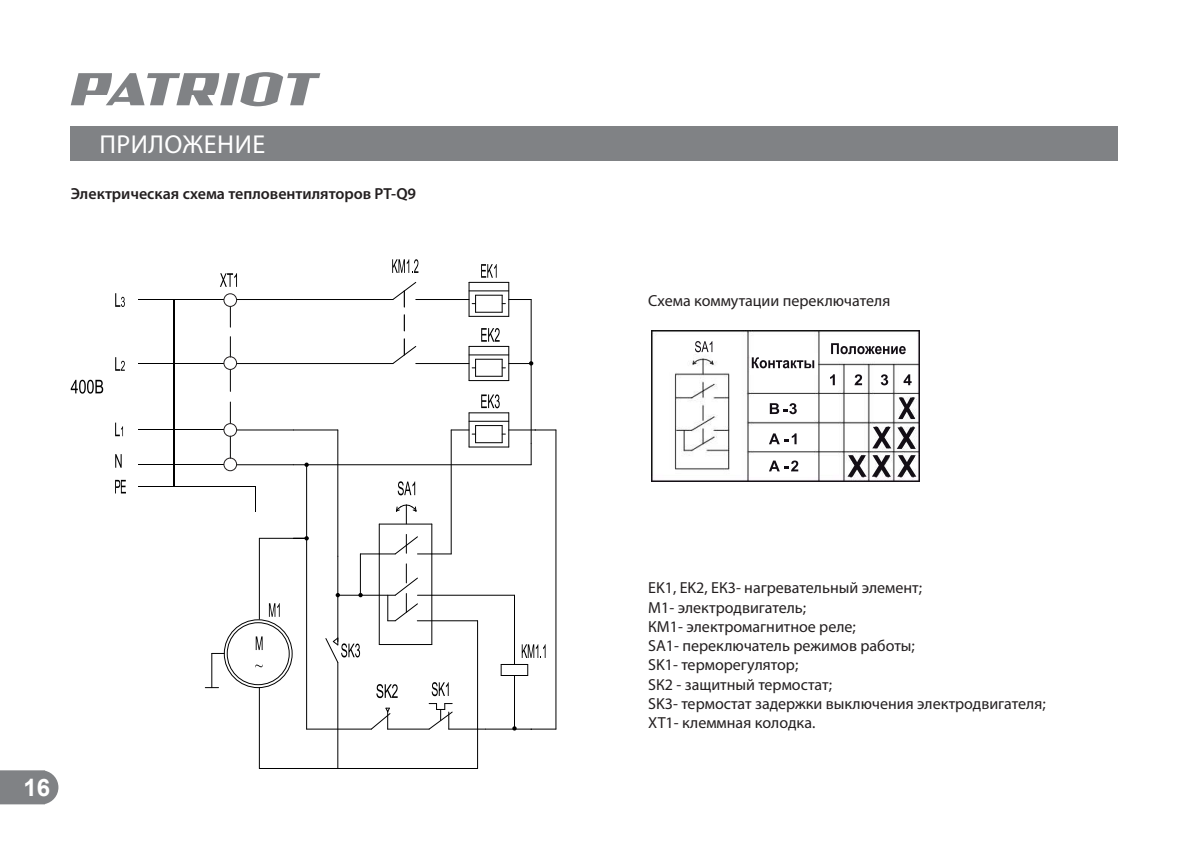
<style>
.page{position:relative;width:1190px;height:842px;background:#fff}
.page>*{position:absolute;margin:0;border:0;box-sizing:border-box;transform-origin:0 0}
.t1{font:26px "Myriad Pro";letter-spacing:.02em;color:#fff}
.t2{font:700 24px "Arial";color:#fff}
.t3{font:16px/19.2px "Myriad Pro";color:#231f20}
.t4{font:600 16px "Myriad Pro";color:#231f20}
</style>
<div class="page">
<svg style="left:0;top:770px;width:58px;height:34px;background:#888a8c"></svg>
<div style="left:71px;top:126px;width:1046px;height:34px;background:#808285"></div>
<svg style="left:71px;top:72px;width:249px;height:34px"></svg>
<svg style="left:115px;top:293px;width:10px;height:14px"></svg>
<svg style="left:115px;top:357px;width:10px;height:14px"></svg>
<svg style="left:71px;top:380px;width:32px;height:13px"></svg>
<svg style="left:115px;top:422px;width:8px;height:14px"></svg>
<svg style="left:115px;top:454px;width:7px;height:13px"></svg>
<svg style="left:115px;top:480px;width:11px;height:13px"></svg>
<hr style="left:415px;top:363px;width:54px;height:1px;background:#000">
<hr style="left:469px;top:380px;width:39px;height:1px;background:#000">
<hr style="left:508px;top:346px;width:1px;height:34px;background:#000">
<hr style="left:469px;top:346px;width:39px;height:1px;background:#000">
<hr style="left:468px;top:346px;width:1px;height:34px;background:#000">
<hr style="left:469px;top:354px;width:39px;height:1px;background:#000">
<hr style="left:415px;top:299px;width:54px;height:1px;background:#000">
<hr style="left:469px;top:316px;width:39px;height:1px;background:#000">
<hr style="left:508px;top:282px;width:1px;height:34px;background:#000">
<hr style="left:469px;top:282px;width:39px;height:1px;background:#000">
<hr style="left:468px;top:282px;width:1px;height:34px;background:#000">
<hr style="left:469px;top:290px;width:39px;height:1px;background:#000">
<svg style="left:472px;top:295px;width:58px;height:18px"></svg>
<hr style="left:530px;top:299px;width:1px;height:144px;background:#000">
<svg style="left:393px;top:339px;width:24px;height:25px"></svg>
<svg style="left:403px;top:315px;width:2px;height:16px"></svg>
<svg style="left:393px;top:282px;width:24px;height:25px"></svg>
<hr style="left:259px;top:538px;width:1px;height:81px;background:#000">
<hr style="left:259px;top:687px;width:1px;height:81px;background:#000">
<svg style="left:212px;top:653px;width:12px;height:1px"></svg>
<hr style="left:211px;top:653px;width:1px;height:34px;background:#000">
<svg style="left:205px;top:687px;width:13px;height:1px"></svg>
<hr style="left:259px;top:538px;width:49px;height:1px;background:#000">
<hr style="left:306px;top:465px;width:1px;height:264px;background:#000">
<hr style="left:306px;top:728px;width:65px;height:1px;background:#000">
<hr style="left:387px;top:728px;width:42px;height:1px;background:#000">
<svg style="left:428px;top:703px;width:25px;height:27px"></svg>
<hr style="left:448px;top:728px;width:37px;height:1px;background:#000">
<hr style="left:337px;top:430px;width:1px;height:126px;background:#000">
<hr style="left:451px;top:430px;width:1px;height:124px;background:#000">
<hr style="left:293px;top:768px;width:184px;height:1px;background:#000">
<hr style="left:259px;top:768px;width:49px;height:1px;background:#000">
<hr style="left:337px;top:556px;width:1px;height:85px;background:#000">
<hr style="left:337px;top:662px;width:1px;height:106px;background:#000">
<hr style="left:306px;top:464px;width:225px;height:1px;background:#000">
<hr style="left:555px;top:430px;width:1px;height:299px;background:#000">
<svg style="left:531px;top:728px;width:25px;height:1px"></svg>
<hr style="left:485px;top:728px;width:46px;height:1px;background:#000">
<hr style="left:293px;top:299px;width:100px;height:1px;background:#000">
<hr style="left:293px;top:363px;width:100px;height:1px;background:#000">
<hr style="left:508px;top:413px;width:1px;height:34px;background:#000">
<hr style="left:469px;top:412px;width:39px;height:1px;background:#000">
<hr style="left:468px;top:413px;width:1px;height:34px;background:#000">
<hr style="left:469px;top:421px;width:39px;height:1px;background:#000">
<svg style="left:451px;top:425px;width:105px;height:40px"></svg>
<hr style="left:338px;top:595px;width:57px;height:1px;background:#000">
<hr style="left:360px;top:554px;width:1px;height:41px;background:#000">
<hr style="left:293px;top:429px;width:45px;height:1px;background:#000">
<hr style="left:236px;top:363px;width:57px;height:1px;background:#000">
<hr style="left:236px;top:299px;width:57px;height:1px;background:#000">
<hr style="left:236px;top:429px;width:57px;height:1px;background:#000">
<hr style="left:237px;top:464px;width:56px;height:1px;background:#000">
<svg style="left:370px;top:707px;width:21px;height:23px"></svg>
<hr style="left:379px;top:523px;width:53px;height:1px;background:#000">
<hr style="left:431px;top:524px;width:1px;height:120px;background:#000">
<hr style="left:379px;top:644px;width:53px;height:1px;background:#000">
<hr style="left:379px;top:524px;width:1px;height:120px;background:#000">
<svg style="left:387px;top:564px;width:45px;height:58px"></svg>
<hr style="left:417px;top:620px;width:60px;height:1px;background:#000">
<svg style="left:395px;top:504px;width:22px;height:20px"></svg>
<svg style="left:360px;top:534px;width:91px;height:21px"></svg>
<hr style="left:432px;top:595px;width:82px;height:1px;background:#000">
<hr style="left:514px;top:595px;width:1px;height:69px;background:#000">
<hr style="left:514px;top:675px;width:1px;height:54px;background:#000">
<hr style="left:477px;top:620px;width:1px;height:148px;background:#000">
<svg style="left:500px;top:664px;width:28px;height:12px"></svg>
<svg style="left:220px;top:273px;width:17px;height:14px"></svg>
<svg style="left:392px;top:259px;width:26px;height:14px"></svg>
<svg style="left:481px;top:264px;width:15px;height:14px"></svg>
<svg style="left:481px;top:328px;width:18px;height:14px"></svg>
<svg style="left:481px;top:394px;width:18px;height:14px"></svg>
<svg style="left:397px;top:481px;width:18px;height:14px"></svg>
<svg style="left:269px;top:603px;width:10px;height:14px"></svg>
<svg style="left:256px;top:636px;width:6px;height:14px"></svg>
<svg style="left:255px;top:664px;width:8px;height:3px"></svg>
<svg style="left:325px;top:637px;width:35px;height:26px"></svg>
<svg style="left:521px;top:644px;width:24px;height:14px"></svg>
<svg style="left:376px;top:684px;width:21px;height:14px"></svg>
<svg style="left:431px;top:682px;width:17px;height:14px"></svg>
<hr style="left:138px;top:299px;width:36px;height:1px;background:#000">
<hr style="left:175px;top:299px;width:49px;height:1px;background:#000">
<hr style="left:174px;top:300px;width:1px;height:63px;background:#000">
<hr style="left:138px;top:363px;width:36px;height:1px;background:#000">
<hr style="left:175px;top:363px;width:49px;height:1px;background:#000">
<hr style="left:174px;top:364px;width:1px;height:65px;background:#000">
<hr style="left:138px;top:429px;width:36px;height:1px;background:#000">
<hr style="left:175px;top:429px;width:49px;height:1px;background:#000">
<hr style="left:174px;top:430px;width:1px;height:34px;background:#000">
<hr style="left:138px;top:464px;width:36px;height:1px;background:#000">
<hr style="left:175px;top:464px;width:49px;height:1px;background:#000">
<hr style="left:138px;top:485px;width:36px;height:1px;background:#000">
<svg style="left:174px;top:464px;width:1px;height:22px"></svg>
<hr style="left:175px;top:485px;width:50px;height:1px;background:#000">
<svg style="left:225px;top:486px;width:31px;height:25px"></svg>
<svg style="left:223px;top:293px;width:14px;height:179px"></svg>
<svg style="left:293px;top:462px;width:16px;height:5px"></svg>
<svg style="left:293px;top:536px;width:16px;height:4px"></svg>
<svg style="left:335px;top:593px;width:5px;height:4px"></svg>
<svg style="left:472px;top:359px;width:61px;height:18px"></svg>
<div style="left:224px;top:619px;width:68px;height:69px;border:1px solid #000;border-radius:50%"></div>
<div style="left:227px;top:622px;width:62px;height:63px;border:1px solid #000;border-radius:50%"></div>
<img style="left:651px;top:330px;width:268px;height:152px">
<div style="left:749px;top:398px;width:68px;height:21px;background:#fff"></div>
<div style="left:749px;top:427px;width:68px;height:22px;background:#fff"></div>
<div style="left:749px;top:455px;width:68px;height:21px;background:#fff"></div>
<svg style="left:694px;top:341px;width:18px;height:11px"></svg>
<svg style="left:769px;top:403px;width:27px;height:11px"></svg>
<svg style="left:769px;top:433px;width:27px;height:11px"></svg>
<svg style="left:769px;top:460px;width:29px;height:11px"></svg>
<svg style="left:829px;top:374px;width:5px;height:11px"></svg>
<svg style="left:854px;top:374px;width:7px;height:11px"></svg>
<svg style="left:880px;top:374px;width:8px;height:11px"></svg>
<svg style="left:903px;top:374px;width:8px;height:11px"></svg>
<svg style="left:898px;top:397px;width:17px;height:22px"></svg>
<svg style="left:872px;top:427px;width:43px;height:22px"></svg>
<svg style="left:897px;top:455px;width:19px;height:21px"></svg>
<svg style="left:847px;top:455px;width:43px;height:21px"></svg>
<div style="left:749px;top:353px;width:68px;height:22px;background:#fff"></div>
<div style="left:822px;top:339px;width:89px;height:22px;background:#fff"></div>
<svg style="left:831px;top:343px;width:74px;height:11px"></svg>
<svg style="left:751px;top:357px;width:63px;height:11px"></svg>
<h1 class="t1" style="left:99px;top:132px;width:167px">ПРИЛОЖЕНИЕ</h1>
<p class="t4" style="left:71px;top:188px;width:347px">Электрическая схема тепловентиляторов PT-Q9</p>
<h2 class="t2" style="left:23px;top:773px;width:28px">16</h2>
<p class="t3" style="left:648px;top:291px;width:243px">Схема коммутации переключателя</p>
<p class="t3" style="left:648px;top:579px;width:399px">EK1, EK2, ЕК3- нагревательный элемент;<br>М1- электродвигатель;<br>КМ1- электромагнитное реле;<br>SA1- переключатель режимов работы;<br>SK1- терморегулятор;<br>SК2 - защитный термостат;<br>SK3- термостат задержки выключения электродвигателя;<br>ХТ1- клеммная колодка.</p>
</div>
